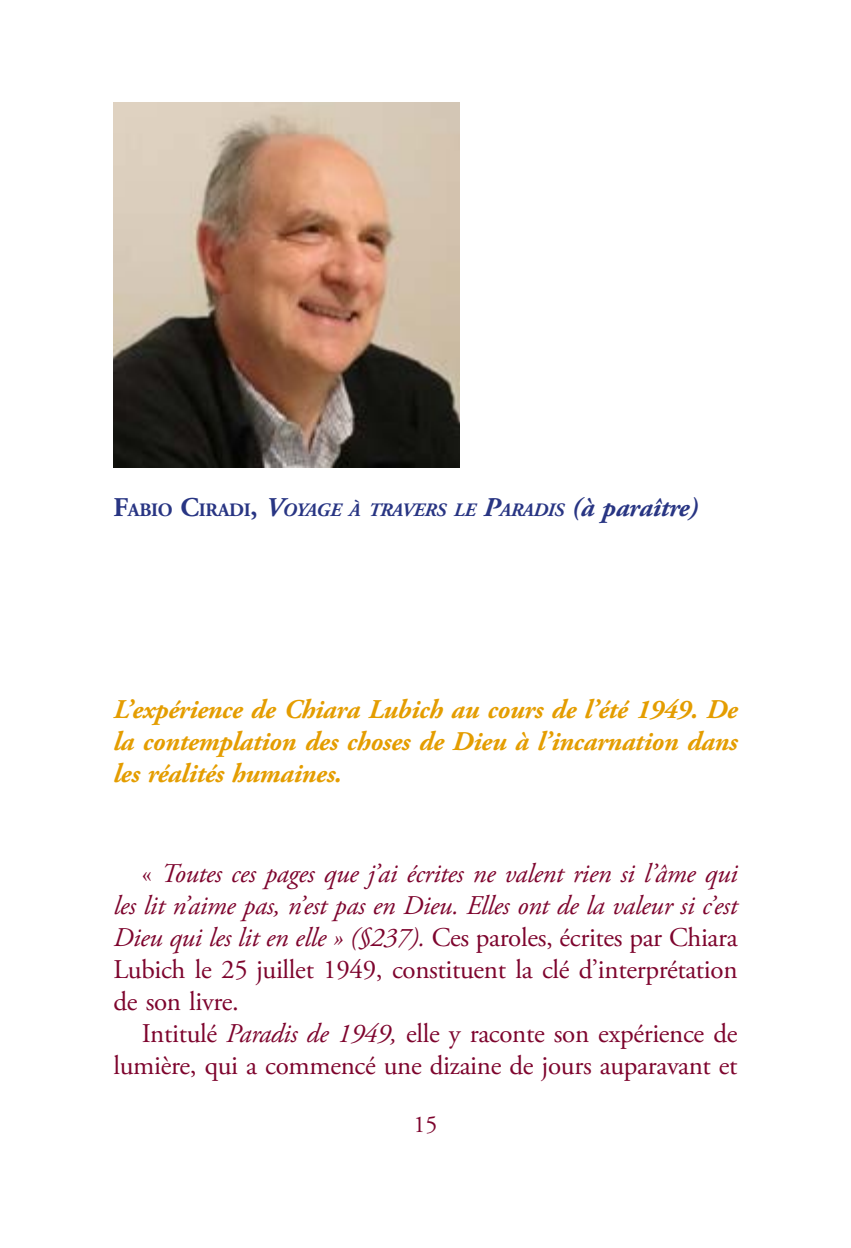
<style>
.page{position:relative;width:851px;height:1248px;background:#fff}
.page>*{position:absolute;margin:0;border:0;box-sizing:border-box;transform-origin:0 0}
.t1{font:italic 27px/32px "Adobe Garamond Pro";letter-spacing:-.015em;color:#7e052e;text-align:justify}
.Titre_4{font:italic 700 27px/32px "Adobe Garamond Pro";letter-spacing:-.01em;color:#e49d00;text-align:justify}
.t2{font:27px/32px "Adobe Garamond Pro";letter-spacing:-.015em;color:#7e052e;text-align:right}
.t3{font:24px "Adobe Garamond Pro";color:#7e052e}
.Titre_3{font:italic 700 18.8px "Adobe Garamond Pro";letter-spacing:-.015em;color:#283583}
.s1{font-style:normal;font-size:27px}
.s2{font-style:normal}
.s3{font-size:27px}
.s4{font-style:italic}
</style>
<div class="page">
<img style="left:113px;top:102px;width:346px;height:366px">
<p class="Titre_3" style="left:113px;top:498px;width:586px"><span class="s1">F</span><span class="s2">ABIO</span> <span class="s1">C</span><span class="s2">IRADI</span><span class="s1">,</span> <span class="s3">V</span>OYAGE À TRAVERS LE <span class="s3">P</span>ARADIS <span class="s3">(à paraître)</span></p>
<p class="Titre_4" style="left:113px;top:693px;width:625px">L’expérience de Chiara Lubich au cours de l’été 1949. De la contemplation des choses de Dieu à l’incarnation dans les réalités humaines.</p>
<p class="t1" style="left:113px;top:858px;width:626px;text-indent:28px"><span class="s2">«</span> Toutes ces pages que j’ai écrites ne valent rien si l’âme qui les lit n’aime pas, n’est pas en Dieu. Elles ont de la valeur si c’est Dieu qui les lit en elle » (§237). <span class="s2">Ces paroles, écrites par Chiara Lubich le 25 juillet 1949, constituent la clé d’interprétation de son livre.</span></p>
<p class="t2" style="left:113px;top:1018px;width:625px">Intitulé <span class="s4">Paradis de 1949,</span> elle y raconte son expérience de lumière, qui a commencé une dizaine de jours auparavant et</p>
<p class="t3" style="left:413px;top:1109px;width:25px">15</p>
</div>
